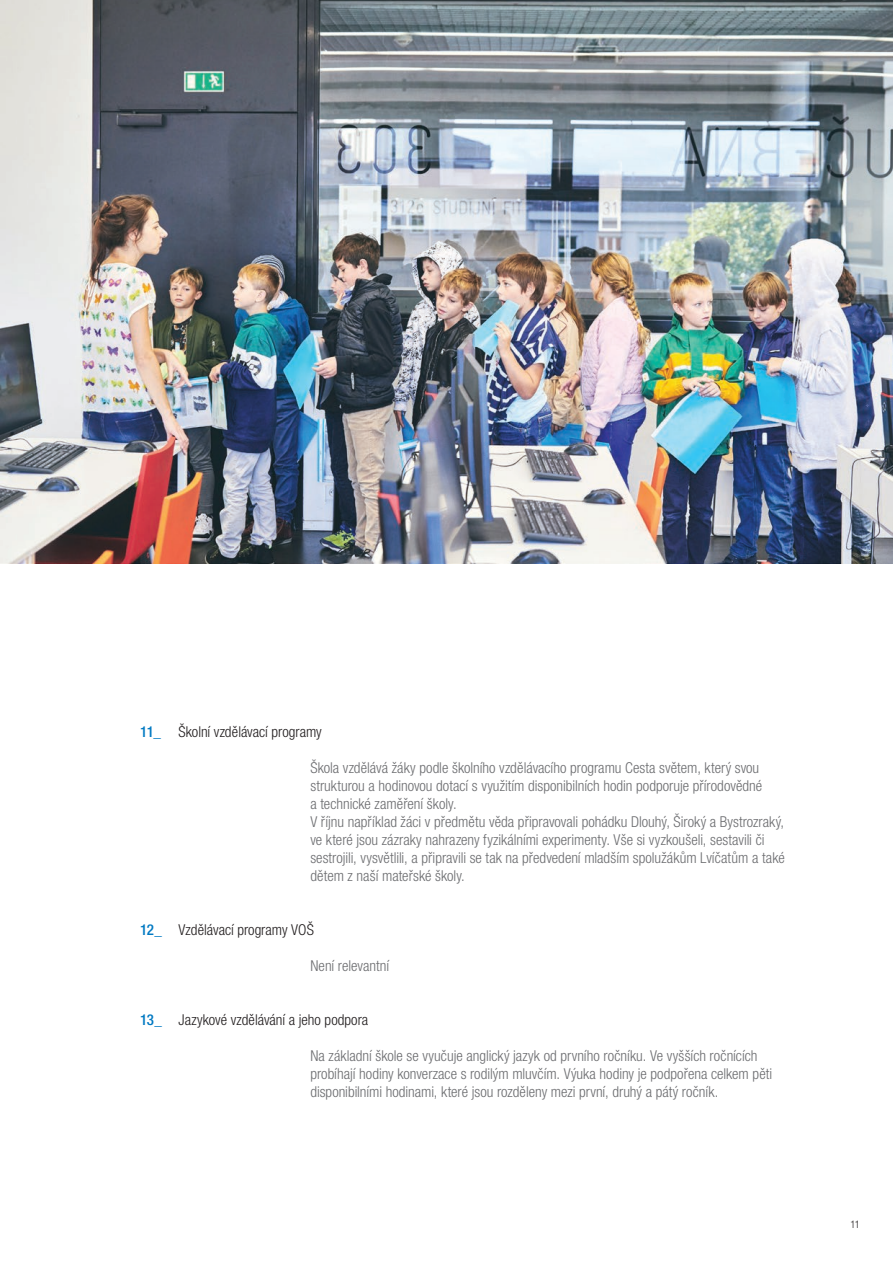
<style>
.page{position:relative;width:893px;height:1263px;background:#fff}
.page>*{position:absolute;margin:0;border:0;box-sizing:border-box;transform-origin:0 0}
.t1{font:300 condensed 15px/18px "Helvetica Neue LT Pro";color:#6c6d70}
.t2{font:300 condensed 15px "Helvetica Neue LT Pro";color:#231f20}
.t3{font:300 condensed 10.5px "Helvetica Neue LT Pro";color:#231f20}
.s1{font-weight:500;color:#0079c2}
</style>
<div class="page">
<img style="left:0;top:0;width:893px;height:563px">
<p class="t2" style="left:140px;top:723px;width:183px"><span class="s1">11_</span> Školní vzdělávací programy</p>
<p class="t1" style="left:310px;top:758px;width:476px">Škola vzdělává žáky podle školního vzdělávacího programu Cesta světem, který svou strukturou a hodinovou dotací s využitím disponibilních hodin podporuje přírodovědné<br>a technické zaměření školy.<br>V říjnu například žáci v předmětu věda připravovali pohádku Dlouhý, Široký a Bystrozraký, ve které jsou zázraky nahrazeny fyzikálními experimenty. Vše si vyzkoušeli, sestavili či sestrojili, vysvětlili, a připravili se tak na předvedení mladším spolužákům Lvíčatům a také dětem z naší mateřské školy.</p>
<p class="t2" style="left:140px;top:921px;width:175px"><span class="s1">12_</span> Vzdělávací programy VOŠ</p>
<p class="t1" style="left:310px;top:956px;width:80px">Není relevantní</p>
<p class="t2" style="left:140px;top:1011px;width:230px"><span class="s1">13_</span> Jazykové vzdělávání a jeho podpora</p>
<p class="t1" style="left:310px;top:1046px;width:463px">Na základní škole se vyučuje anglický jazyk od prvního ročníku. Ve vyšších ročnících probíhají hodiny konverzace s rodilým mluvčím. Výuka hodiny je podpořena celkem pěti disponibilními hodinami, které jsou rozděleny mezi první, druhý a pátý ročník.</p>
<p class="t3" style="left:850px;top:1218px;width:11px">11</p>
</div>
